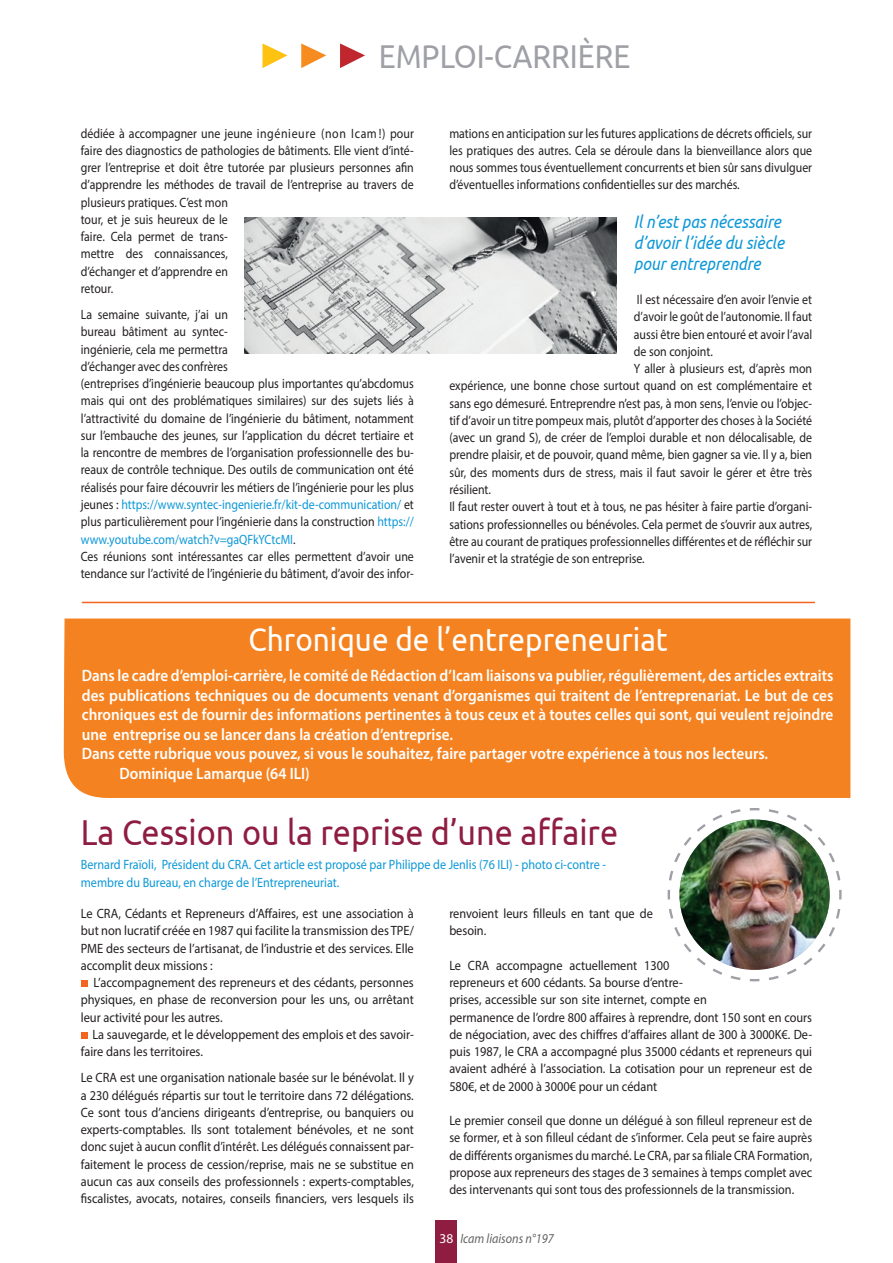
<style>
.page{position:relative;width:893px;height:1263px;background:#fff}
.page>*{position:absolute;margin:0;border:0;box-sizing:border-box;transform-origin:0 0}
.t1{font:36px "Ubuntu";color:#8f1d42;scale:.9 1}
.t2{font:33px "Ubuntu";color:#fff;scale:.9 1}
.t3{font:33px "Ubuntu";color:#9ea0a6;scale:.9 1}
.t4{font:italic 18px/21px "Ubuntu";color:#0e98d7;scale:.88 1}
.t5{font:600 16.5px/19.5px "Myriad Pro";color:#fff;text-align:justify;scale:.92 1}
.t6{font:13.5px/17.2px "Myriad Pro";color:#231f20;text-align:justify;scale:.88 1}
.t7{font:13.5px/17.2px "Myriad Pro";color:#231f20;text-align:justify;scale:.92 1}
.t8{font:13.5px/17.2px "Myriad Pro";color:#231f20;scale:.91 1}
.t9{font:13.5px/18px "Myriad Pro";color:#0e98d7;scale:.9 1}
.t10{font:italic 13.5px "Myriad Pro";color:#636366;scale:.9 1}
.t11{font:13.5px "Myriad Pro";color:#fff}
.s1{color:#0e98d7}
</style>
<div class="page">
<div style="left:436px;top:1220px;width:21px;height:43px;background:#8f1d42"></div>
<svg style="left:262px;top:43px;width:26px;height:25px"></svg>
<svg style="left:301px;top:43px;width:25px;height:25px"></svg>
<svg style="left:340px;top:43px;width:25px;height:25px"></svg>
<img style="left:245px;top:218px;width:372px;height:135px">
<div style="left:81px;top:980px;width:7px;height:7px;background:#f36421"></div>
<div style="left:81px;top:1032px;width:7px;height:7px;background:#f36421"></div>
<svg style="left:667px;top:808px;width:175px;height:174px"></svg>
<img style="left:679px;top:819px;width:151px;height:151px;border-radius:75px">
<div style="left:64px;top:618px;width:786px;height:180px;background:#f58220"></div>
<hr style="left:82px;top:602px;width:733px;height:1px;background:#f36421">
<p class="t3" style="left:379px;top:36px;width:281px">EMPLOI-CARRIÈRE</p>
<p class="t6" style="left:81px;top:124px;width:380px;text-align:left">dédiée à accompagner une jeune ingénieure (non Icam !) pour faire des diagnostics de pathologies de bâtiments. Elle vient d’inté&shy;grer l’entreprise et doit être tutorée par plusieurs personnes afin d’apprendre les méthodes de travail de l’entreprise au travers de plusieurs pratiques. C’est mon<br>tour, et je suis heureux de le<br>faire. Cela permet de trans-<br>mettre des connaissances,<br>d’échanger et d’apprendre en<br>retour.</p>
<p class="t6" style="left:81px;top:306px;width:380px;text-align:left">La semaine suivante, j’ai un<br>bureau bâtiment au syntec-<br>ingénierie, cela me permettra<br>d’échanger avec des confrères<br>(entreprises d’ingénierie beaucoup plus importantes qu’abcdomus mais qui ont des problématiques similaires) sur des sujets liés à l’attractivité du domaine de l’ingénierie du bâtiment, notamment sur l’embauche des jeunes, sur l’application du décret tertiaire et la rencontre de membres de l’organisation professionnelle des bu&shy;reaux de contrôle technique. Des outils de communication ont été réalisés pour faire découvrir les métiers de l’ingénierie pour les plus jeunes : <span class="s1">https://www.syntec-ingenierie.fr/kit-de-communication/</span> et plus particulièrement pour l’ingénierie dans la construction <span class="s1">https:// www.youtube.com/watch?v=gaQFkYCtcMI</span>.</p>
<p class="t6" style="left:81px;top:547px;width:380px">Ces réunions sont intéressantes car elles permettent d’avoir une tendance sur l’activité de l’ingénierie du bâtiment, d’avoir des infor-</p>
<p class="t6" style="left:449px;top:124px;width:414px">mations en anticipation sur les futures applications de décrets officiels, sur les pratiques des autres. Cela se déroule dans la bienveillance alors que nous sommes tous éventuellement concurrents et bien sûr sans divulguer d’éventuelles informations confidentielles sur des marchés.</p>
<p class="t4" style="left:634px;top:210px;width:172px">Il n’est pas nécessaire d’avoir l’idée du siècle pour entreprendre</p>
<p class="t6" style="left:634px;top:291px;width:204px">Il est nécessaire d’en avoir l’envie et d’avoir le goût de l’autonomie. Il faut aussi être bien entouré et avoir l’aval de son conjoint.</p>
<p class="t6" style="left:449px;top:360px;width:414px;text-indent:184px">Y aller à plusieurs est, d’après mon expérience, une bonne chose surtout quand on est complémentaire et sans ego démesuré. Entreprendre n’est pas, à mon sens, l’envie ou l’objec&shy;tif d’avoir un titre pompeux mais, plutôt d’apporter des choses à la Société (avec un grand S), de créer de l’emploi durable et non délocalisable, de prendre plaisir, et de pouvoir, quand même, bien gagner sa vie. Il y a, bien sûr, des moments durs de stress, mais il faut savoir le gérer et être très résilient.</p>
<p class="t6" style="left:449px;top:498px;width:414px">Il faut rester ouvert à tout et à tous, ne pas hésiter à faire partie d’organi&shy;sations professionnelles ou bénévoles. Cela permet de s’ouvrir aux autres, être au courant de pratiques professionnelles différentes et de réfléchir sur l’avenir et la stratégie de son entreprise.</p>
<p class="t2" style="left:249px;top:620px;width:467px">Chronique de l’entrepreneuriat</p>
<p class="t5" style="left:82px;top:665px;width:818px">Dans le cadre d’emploi-carrière, le comité de Rédaction d’Icam liaisons va publier, régulièrement, des articles extraits des publications techniques ou de documents venant d’organismes qui traitent de l’entreprenariat. Le but de ces chroniques est de fournir des informations pertinentes à tous ceux et à toutes celles qui sont, qui veulent rejoindre une entreprise ou se lancer dans la création d’entreprise.</p>
<p class="t5" style="left:82px;top:743px;width:747px">Dans cette rubrique vous pouvez, si vous le souhaitez, faire partager votre expérience à tous nos lecteurs.</p>
<p class="t5" style="left:120px;top:763px;width:208px">Dominique Lamarque (64 ILI)</p>
<p class="t1" style="left:81px;top:811px;width:599px">La Cession ou la reprise d’une affaire</p>
<p class="t9" style="left:81px;top:856px;width:585px">Bernard Fraïoli, Président du CRA. Cet article est proposé par Philippe de Jenlis (76 ILI) - photo ci-contre - membre du Bureau, en charge de l’Entrepreneuriat.</p>
<p class="t7" style="left:81px;top:905px;width:364px">Le CRA, Cédants et Repreneurs d’Affaires, est une association à but non lucratif créée en 1987 qui facilite la transmission des TPE/ PME des secteurs de l’artisanat, de l’industrie et des services. Elle accomplit deux missions :</p>
<p class="t7" style="left:81px;top:974px;width:364px;text-indent:13px">L’accompagnement des repreneurs et des cédants, personnes physiques, en phase de reconversion pour les uns, ou arrêtant leur activité pour les autres.</p>
<p class="t7" style="left:81px;top:1025px;width:364px;text-indent:12px">La sauvegarde, et le développement des emplois et des savoir&shy;faire dans les territoires.</p>
<p class="t7" style="left:81px;top:1069px;width:364px">Le CRA est une organisation nationale basée sur le bénévolat. Il y a 230 délégués répartis sur tout le territoire dans 72 délégations.<br>Ce sont tous d’anciens dirigeants d’entreprise, ou banquiers ou experts-comptables. Ils sont totalement bénévoles, et ne sont donc sujet à aucun conflit d’intérêt. Les délégués connaissent par&shy;faitement le process de cession/reprise, mais ne se substitue en aucun cas aux conseils des professionnels : experts-comptables, fiscalistes, avocats, notaires, conseils financiers, vers lesquels ils</p>
<p class="t8" style="left:449px;top:905px;width:225px">renvoient leurs filleuls en tant que de besoin.</p>
<p class="t8" style="left:449px;top:956px;width:400px">Le CRA accompagne actuellement 1300<br>repreneurs et 600 cédants. Sa bourse d’entre-<br>prises, accessible sur son site internet, compte en<br>permanence de l’ordre 800 affaires à reprendre, dont 150 sont en cours de négociation, avec des chiffres d’affaires allant de 300 à 3000K€. De&shy;puis 1987, le CRA a accompagné plus 35000 cédants et repreneurs qui avaient adhéré à l’association. La cotisation pour un repreneur est de 580€, et de 2000 à 3000€ pour un cédant</p>
<p class="t8" style="left:449px;top:1112px;width:400px;text-align:justify">Le premier conseil que donne un délégué à son filleul repreneur est de se former, et à son filleul cédant de s’informer. Cela peut se faire auprès de différents organismes du marché. Le CRA, par sa filiale CRA Formation, propose aux repreneurs des stages de 3 semaines à temps complet avec des intervenants qui sont tous des professionnels de la transmission.</p>
<p class="t11" style="left:439px;top:1230px;width:15px">38</p>
<p class="t10" style="left:460px;top:1230px;width:105px">Icam liaisons n°197</p>
</div>
